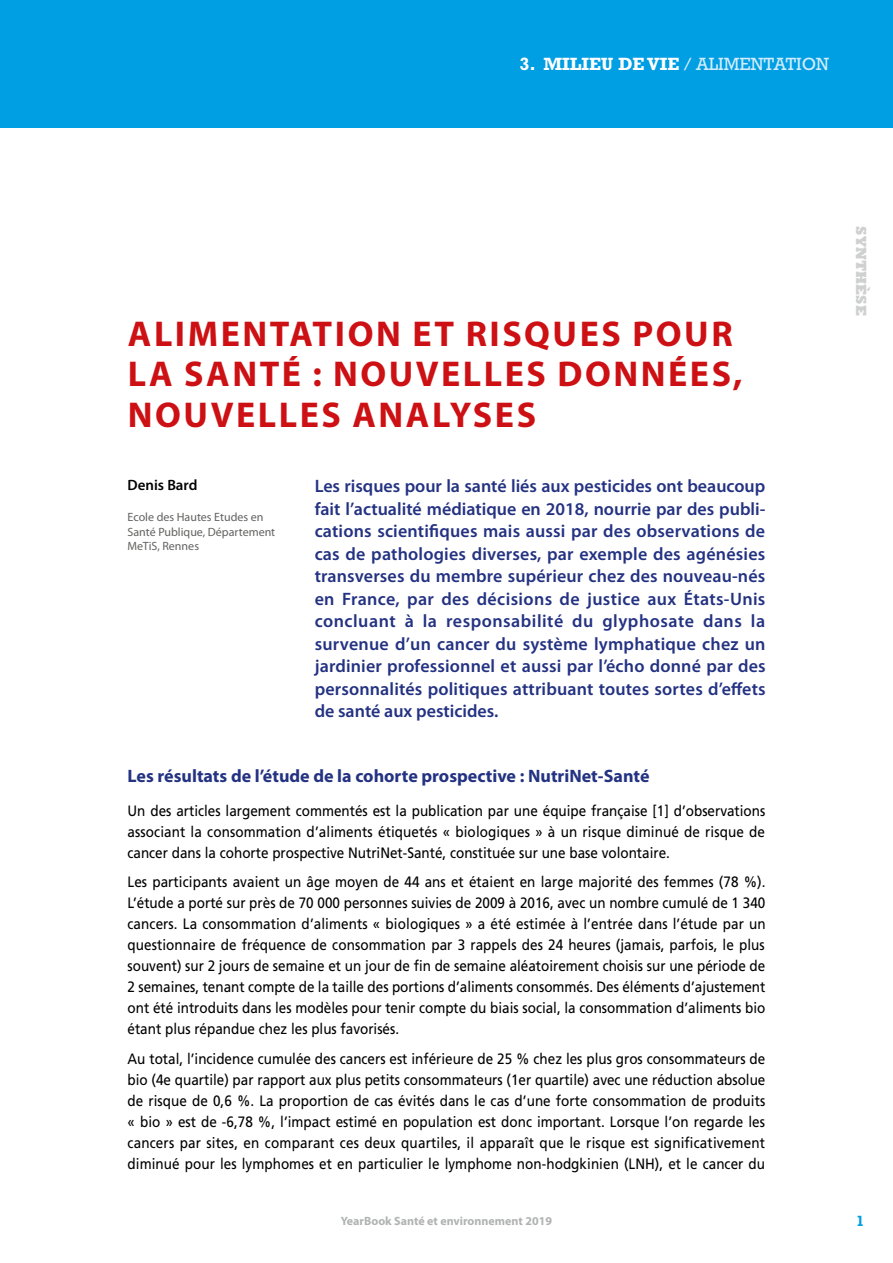
<style>
.page{position:relative;width:893px;height:1263px;background:#fff}
.page>*{position:absolute;margin:0;border:0;box-sizing:border-box;transform-origin:0 0}
.t1{font:700 36px/40.5px "Myriad Pro";letter-spacing:.07em;color:#cd1013}
.t2{font:600 18px/22.5px "Myriad Pro";letter-spacing:.005em;color:#243282;text-align:justify}
.t3{font:700 18px "Myriad Pro";color:#243282}
.t4{font:700 18px "Rockwell Std";color:#fff}
.t5{font:15px/21px "Frutiger LT Std";color:#000;text-align:justify;scale:.9 1}
.t6{font:600 15px "Myriad Pro";color:#000}
.t7{font:800 15px "Rockwell Std";color:#cfd0d0}
.t8{font:700 15px "Rockwell Std";color:#009ee3}
.t9{font:12px/14.4px "Myriad Pro";color:#626261}
.t10{font:700 12px "Myriad Pro";color:#b1b2b3}
.s1{font-weight:400;color:#d4edfc}
</style>
<div class="page">
<div style="left:0;top:0;width:893px;height:128px;background:#009ee3"></div>
<p class="t4" style="left:520px;top:53px;width:311px">3. MILIEU DE VIE <span class="s1">/ ALIMENTATION</span></p>
<h1 class="t1" style="left:128px;top:314px;width:616px">Alimentation et risques pour la santé : nouvelles données, nouvelles analyses</h1>
<p class="t6" style="left:128px;top:476px;width:71px">Denis Bard</p>
<p class="t9" style="left:128px;top:510px;width:149px">Ecole des Hautes Etudes en<br>Santé Publique, Département<br>MeTiS, Rennes</p>
<p class="t2" style="left:315px;top:475px;width:453px">Les risques pour la santé liés aux pesticides ont beaucoup fait l’actualité médiatique en 2018, nourrie par des publi&shy;cations scientifiques mais aussi par des observations de cas de pathologies diverses, par exemple des agénésies transverses du membre supérieur chez des nouveau-nés en France, par des décisions de justice aux États-Unis concluant à la responsabilité du glyphosate dans la survenue d’un cancer du système lymphatique chez un jardinier professionnel et aussi par l’écho donné par des personnalités politiques attribuant toutes sortes d’effets de santé aux pesticides.</p>
<p class="t3" style="left:128px;top:766px;width:523px">Les résultats de l’étude de la cohorte prospective : NutriNet-Santé</p>
<p class="t5" style="left:128px;top:800px;width:710px">Un des articles largement commentés est la publication par une équipe française [1] d’observations associant la consommation d’aliments étiquetés « biologiques » à un risque diminué de risque de cancer dans la cohorte prospective NutriNet-Santé, constituée sur une base volontaire.</p>
<p class="t5" style="left:128px;top:872px;width:711px">Les participants avaient un âge moyen de 44 ans et étaient en large majorité des femmes (78 %).<br>L’étude a porté sur près de 70 000 personnes suivies de 2009 à 2016, avec un nombre cumulé de 1 340 cancers. La consommation d’aliments « biologiques » a été estimée à l’entrée dans l’étude par un questionnaire de fréquence de consommation par 3 rappels des 24 heures (jamais, parfois, le plus souvent) sur 2 jours de semaine et un jour de fin de semaine aléatoirement choisis sur une période de 2 semaines, tenant compte de la taille des portions d’aliments consommés. Des éléments d’ajustement ont été introduits dans les modèles pour tenir compte du biais social, la consommation d’aliments bio étant plus répandue chez les plus favorisés.</p>
<p class="t5" style="left:128px;top:1048px;width:710px">Au total, l’incidence cumulée des cancers est inférieure de 25 % chez les plus gros consommateurs de bio (4e quartile) par rapport aux plus petits consommateurs (1er quartile) avec une réduction absolue de risque de 0,6 %. La proportion de cas évités dans le cas d’une forte consommation de produits « bio » est de -6,78 %, l’impact estimé en population est donc important. Lorsque l’on regarde les cancers par sites, en comparant ces deux quartiles, il apparaît que le risque est significativement diminué pour les lymphomes et en particulier le lymphome non-hodgkinien (LNH), et le cancer du</p>
<p class="t10" style="left:341px;top:1214px;width:213px">YearBook Santé et environnement 2019</p>
<p class="t7" style="left:870px;top:226px;width:91px;rotate:90deg">SYNTHÈSE</p>
<p class="t8" style="left:856px;top:1211px;width:10px">1</p>
</div>
